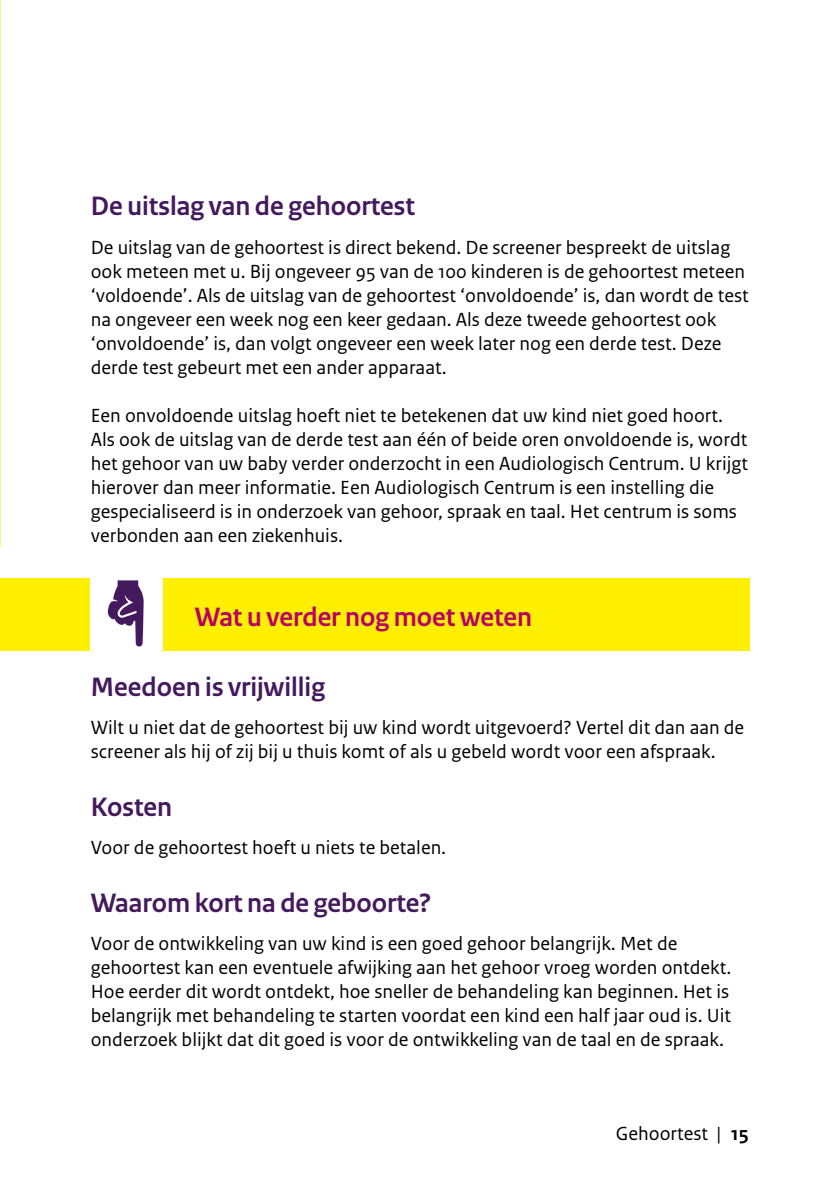
<style>
.page{position:relative;width:840px;height:1191px;background:#fff}
.page>*{position:absolute;margin:0;border:0;box-sizing:border-box;transform-origin:0 0}
.t1{font:700 28px "Rijksoverheid Sans Heading";color:#44195e}
.t2{font:700 28px "Rijksoverheid Sans Heading";color:#b90066}
.t3{font:20px/24px "Rijksoverheid Sans Text";color:#000}
.s1{font-weight:700}
</style>
<div class="page">
<div style="left:0;top:578px;width:748px;height:72px;background:#ffef00"></div>
<div style="left:91px;top:578px;width:72px;height:72px;background:#fff"></div>
<svg style="left:107px;top:580px;width:36px;height:66px"></svg>
<h1 class="t1" style="left:91px;top:196px;width:325px">De uitslag van de gehoortest</h1>
<p class="t3" style="left:91px;top:235px;width:659px">De uitslag van de gehoortest is direct bekend. De screener bespreekt de uitslag ook meteen met u. Bij ongeveer 95 van de 100 kinderen is de gehoortest meteen ‘voldoende’. Als de uitslag van de gehoortest ‘onvoldoende’ is, dan wordt de test na ongeveer een week nog een keer gedaan. Als deze tweede gehoortest ook ‘onvoldoende’ is, dan volgt ongeveer een week later nog een derde test. Deze derde test gebeurt met een ander apparaat.</p>
<p class="t3" style="left:91px;top:403px;width:658px">Een onvoldoende uitslag hoeft niet te betekenen dat uw kind niet goed hoort.<br>Als ook de uitslag van de derde test aan één of beide oren onvoldoende is, wordt het gehoor van uw baby verder onderzocht in een Audiologisch Centrum. U krijgt hierover dan meer informatie. Een Audiologisch Centrum is een instelling die gespecialiseerd is in onderzoek van gehoor, spraak en taal. Het centrum is soms verbonden aan een ziekenhuis.</p>
<h1 class="t2" style="left:195px;top:606px;width:338px">Wat u verder nog moet weten</h1>
<h1 class="t1" style="left:91px;top:676px;width:236px">Meedoen is vrijwillig</h1>
<p class="t3" style="left:91px;top:715px;width:654px">Wilt u niet dat de gehoortest bij uw kind wordt uitgevoerd? Vertel dit dan aan de screener als hij of zij bij u thuis komt of als u gebeld wordt voor een afspraak.</p>
<h1 class="t1" style="left:91px;top:796px;width:83px">Kosten</h1>
<p class="t3" style="left:91px;top:835px;width:357px">Voor de gehoortest hoeft u niets te betalen.</p>
<h1 class="t1" style="left:91px;top:892px;width:342px">Waarom kort na de geboorte?</h1>
<p class="t3" style="left:91px;top:931px;width:641px">Voor de ontwikkeling van uw kind is een goed gehoor belangrijk. Met de gehoortest kan een eventuele afwijking aan het gehoor vroeg worden ontdekt.<br>Hoe eerder dit wordt ontdekt, hoe sneller de behandeling kan beginnen. Het is belangrijk met behandeling te starten voordat een kind een half jaar oud is. Uit onderzoek blijkt dat dit goed is voor de ontwikkeling van de taal en de spraak.</p>
<p class="t3" style="left:615px;top:1121px;width:135px">Gehoortest | <span class="s1">15</span></p>
</div>
